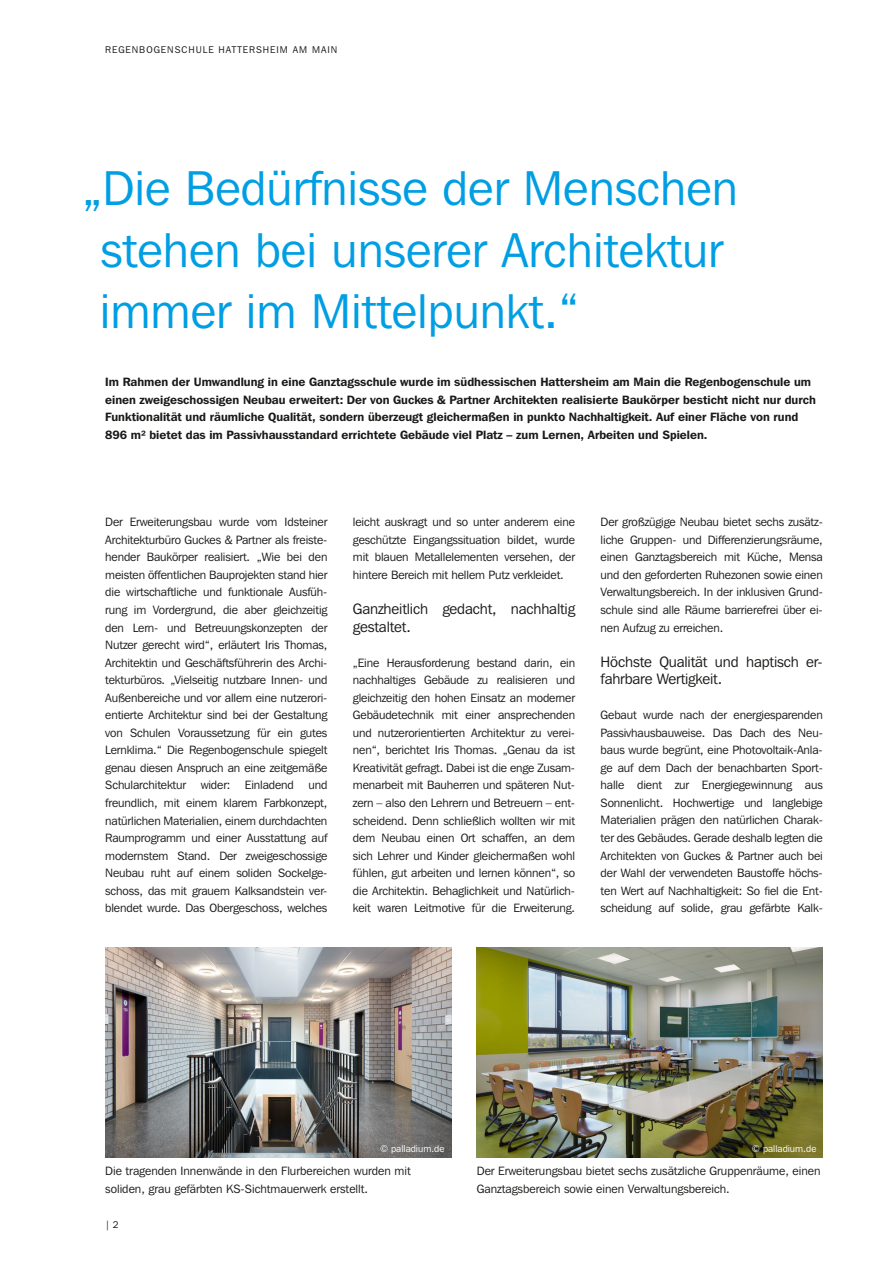
<style>
.page{position:relative;width:893px;height:1263px;background:#fff}
.page>*{position:absolute;margin:0;border:0;box-sizing:border-box;transform-origin:0 0}
.t1{font:48.6px/61.5px "Franklin Gothic IT Cby BT";color:#009ee3}
.t2{font:15px/17.5px "Franklin Gothic IT Cby BT";letter-spacing:-.01em;color:#1a1a18}
.t3{font:12px/17.5px "Franklin Gothic IT Cby BT";letter-spacing:-.01em;color:#1a1a18;text-align:justify}
.t4{font:600 12px/17.5px "Franklin Gothic IT Cby BT";color:#1a1a18}
.t5{font:9.75px "Franklin Gothic IT Cby BT";letter-spacing:.1em;color:#1a1a18}
.t6{font:9.75px "Franklin Gothic IT Cby BT";color:#fff}
</style>
<div class="page">
<img style="left:105px;top:947px;width:346px;height:211px">
<img style="left:477px;top:947px;width:346px;height:211px">
<p class="t5" style="left:105px;top:43px;width:234px">REGENBOGENSCHULE HATTERSHEIM AM MAIN</p>
<h1 class="t1" style="left:100px;top:157px;width:640px;text-indent:-17px">„Die Bedürfnisse der Menschen stehen bei unserer Architektur immer im Mittelpunkt.“</h1>
<p class="t4" style="left:105px;top:373px;width:712px">Im Rahmen der Umwandlung in eine Ganztagsschule wurde im südhessischen Hattersheim am Main die Regenbogenschule um einen zweigeschossigen Neubau erweitert: Der von Guckes &amp; Partner Architekten realisierte Baukörper besticht nicht nur durch Funktionalität und räumliche Qualität, sondern überzeugt gleichermaßen in punkto Nachhaltigkeit. Auf einer Fläche von rund 896 m² bietet das im Passivhausstandard errichtete Gebäude viel Platz – zum Lernen, Arbeiten und Spielen.</p>
<p class="t3" style="left:105px;top:513px;width:224px">Der Erweiterungsbau wurde vom Idsteiner Architekturbüro Guckes &amp; Partner als freiste&shy;hender Baukörper realisiert. „Wie bei den meisten öffentlichen Bauprojekten stand hier die wirtschaftliche und funktionale Ausfüh&shy;rung im Vordergrund, die aber gleichzeitig den Lern- und Betreuungskonzepten der Nutzer gerecht wird“, erläutert Iris Thomas, Architektin und Geschäftsführerin des Archi&shy;tekturbüros. „Vielseitig nutzbare Innen- und Außenbereiche und vor allem eine nutzerori&shy;entierte Architektur sind bei der Gestaltung von Schulen Voraussetzung für ein gutes Lernklima.“ Die Regenbogenschule spiegelt genau diesen Anspruch an eine zeitgemäße Schularchitektur wider: Einladend und freundlich, mit einem klarem Farbkonzept, natürlichen Materialien, einem durchdachten Raumprogramm und einer Ausstattung auf modernstem Stand. Der zweigeschossige Neubau ruht auf einem soliden Sockelge&shy;schoss, das mit grauem Kalksandstein ver&shy;blendet wurde. Das Obergeschoss, welches</p>
<p class="t3" style="left:353px;top:513px;width:224px">leicht auskragt und so unter anderem eine geschützte Eingangssituation bildet, wurde mit blauen Metallelementen versehen, der hintere Bereich mit hellem Putz verkleidet.</p>
<p class="t2" style="left:353px;top:600px;width:224px">Ganzheitlich gedacht, nachhaltig gestaltet.</p>
<p class="t3" style="left:353px;top:653px;width:224px">„Eine Herausforderung bestand darin, ein nachhaltiges Gebäude zu realisieren und gleichzeitig den hohen Einsatz an moderner Gebäudetechnik mit einer ansprechenden und nutzerorientierten Architektur zu verei&shy;nen“, berichtet Iris Thomas. „Genau da ist Kreativität gefragt. Dabei ist die enge Zusam&shy;menarbeit mit Bauherren und späteren Nut&shy;zern – also den Lehrern und Betreuern – ent&shy;scheidend. Denn schließlich wollten wir mit dem Neubau einen Ort schaffen, an dem sich Lehrer und Kinder gleichermaßen wohl fühlen, gut arbeiten und lernen können“, so die Architektin. Behaglichkeit und Natürlich&shy;keit waren Leitmotive für die Erweiterung.</p>
<p class="t3" style="left:601px;top:513px;width:224px">Der großzügige Neubau bietet sechs zusätz&shy;liche Gruppen- und Differenzierungsräume, einen Ganztagsbereich mit Küche, Mensa und den geforderten Ruhezonen sowie einen Verwaltungsbereich. In der inklusiven Grund&shy;schule sind alle Räume barrierefrei über ei&shy;nen Aufzug zu erreichen.</p>
<p class="t2" style="left:601px;top:652px;width:224px">Höchste Qualität und haptisch er&shy;fahrbare Wertigkeit.</p>
<p class="t3" style="left:601px;top:706px;width:224px">Gebaut wurde nach der energiesparenden Passivhausbauweise. Das Dach des Neu&shy;baus wurde begrünt, eine Photovoltaik-Anla&shy;ge auf dem Dach der benachbarten Sport&shy;halle dient zur Energiegewinnung aus Sonnenlicht. Hochwertige und langlebige Materialien prägen den natürlichen Charak&shy;ter des Gebäudes. Gerade deshalb legten die Architekten von Guckes &amp; Partner auch bei der Wahl der verwendeten Baustoffe höchs&shy;ten Wert auf Nachhaltigkeit: So fiel die Ent&shy;scheidung auf solide, grau gefärbte Kalk-</p>
<p class="t6" style="left:380px;top:1142px;width:66px">© palladium.de</p>
<p class="t6" style="left:752px;top:1142px;width:66px">© palladium.de</p>
<p class="t3" style="left:105px;top:1162px;width:307px">Die tragenden Innenwände in den Flurbereichen wurden mit soliden, grau gefärbten KS-Sichtmauerwerk erstellt.</p>
<p class="t3" style="left:477px;top:1162px;width:345px">Der Erweiterungsbau bietet sechs zusätzliche Gruppenräume, einen<br>Ganztagsbereich sowie einen Verwaltungsbereich.</p>
<p class="t5" style="left:105px;top:1218px;width:15px">| 2</p>
</div>
